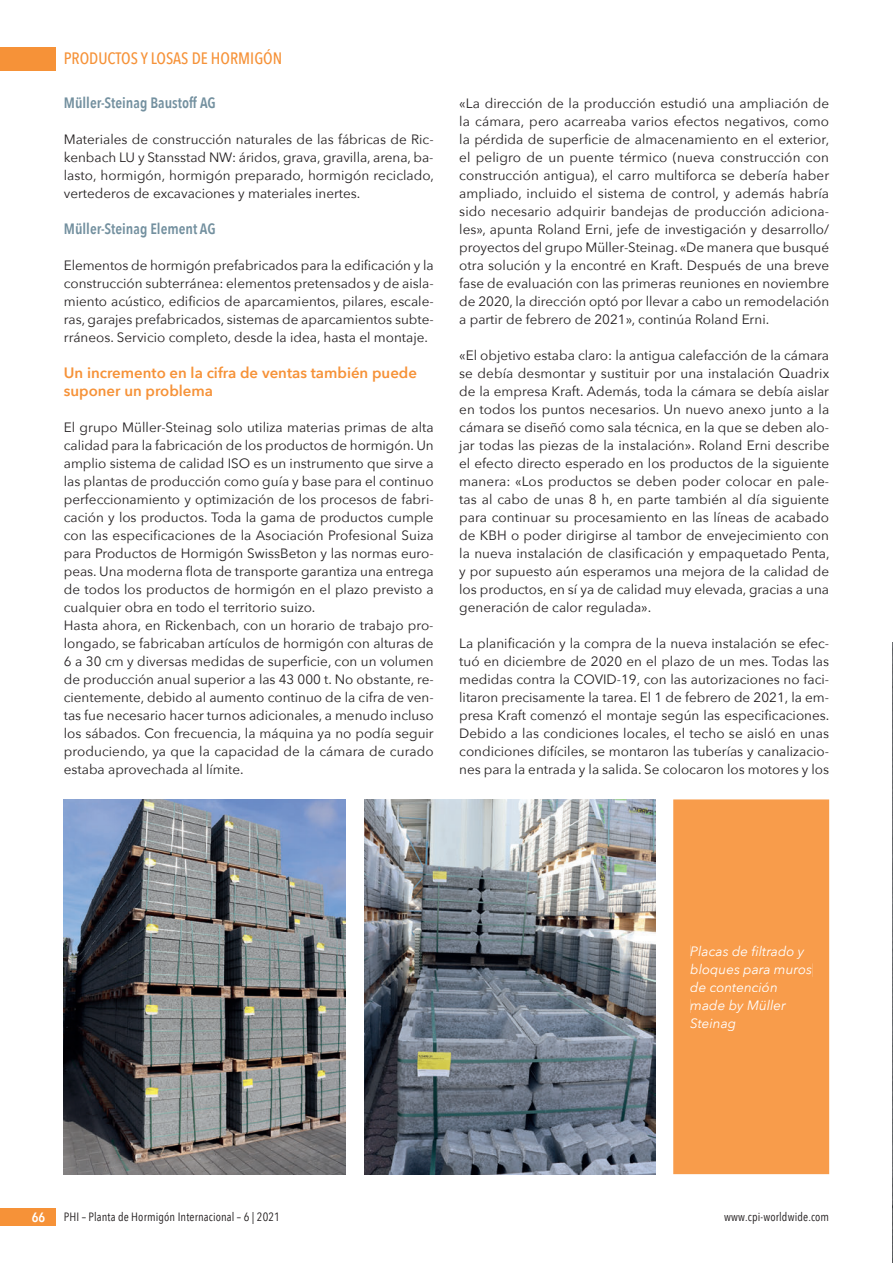
<style>
.page{position:relative;width:893px;height:1263px;background:#fff}
.page>*{position:absolute;margin:0;border:0;box-sizing:border-box;transform-origin:0 0}
.t1{font:500 16.5px "Avenir Next Condensed";color:#f69238}
.t2{font:600 15px/18px "Avenir Next";color:#f69238}
.t3{font:600 15px "Avenir Next Condensed";color:#73909f}
.t4{font:13.5px/18px "Avenir Next";color:#231f20;text-align:justify}
.t5{font:italic 13.5px/18px "Avenir Next";color:#fff}
.t6{font:600 13.5px "Avenir Next Condensed";color:#fff}
.t7{font:12px "Avenir Next Condensed";letter-spacing:.01em;color:#231f20}
</style>
<div class="page">
<div style="left:0;top:47px;width:55px;height:23px;background:#f69238"></div>
<div style="left:0;top:1208px;width:55px;height:18px;background:#f69238"></div>
<img style="left:64px;top:799px;width:282px;height:375px">
<img style="left:365px;top:799px;width:290px;height:375px">
<svg style="left:673px;top:799px;width:156px;height:375px;background:#f89e4e"></svg>
<div style="left:691px;top:945px;width:114px;height:14px;background:#f89c4b"></div>
<div style="left:691px;top:963px;width:121px;height:14px;background:#f89c4b"></div>
<div style="left:691px;top:981px;width:87px;height:11px;background:#f89c4b"></div>
<div style="left:691px;top:999px;width:95px;height:14px;background:#f89c4b"></div>
<div style="left:690px;top:1018px;width:46px;height:13px;background:#f89c4b"></div>
<img style="left:892px;top:643px;width:1px;height:619px">
<p class="t1" style="left:64px;top:49px;width:220px">PRODUCTOS Y LOSAS DE HORMIGÓN</p>
<p class="t3" style="left:64px;top:90px;width:153px">Müller-Steinag Baustoff AG</p>
<p class="t4" style="left:64px;top:130px;width:372px">Materiales de construcción naturales de las fábricas de Ric&shy;kenbach LU y Stansstad NW: áridos, grava, gravilla, arena, ba&shy;lasto, hormigón, hormigón preparado, hormigón reciclado, vertederos de excavaciones y materiales inertes.</p>
<p class="t3" style="left:64px;top:216px;width:153px">Müller-Steinag Element AG</p>
<p class="t4" style="left:64px;top:256px;width:371px">Elementos de hormigón prefabricados para la edificación y la construcción subterránea: elementos pretensados y de aisla&shy;miento acústico, edificios de aparcamientos, pilares, escale&shy;ras, garajes prefabricados, sistemas de aparcamientos subte&shy;rráneos. Servicio completo, desde la idea, hasta el montaje.</p>
<p class="t2" style="left:64px;top:363px;width:355px">Un incremento en la cifra de ventas también puede suponer un problema</p>
<p class="t4" style="left:64px;top:418px;width:372px;text-align:left">El grupo Müller-Steinag solo utiliza materias primas de alta calidad para la fabricación de los productos de hormigón. Un amplio sistema de calidad ISO es un instrumento que sirve a las plantas de producción como guía y base para el continuo perfeccionamiento y optimización de los procesos de fabri&shy;cación y los productos. Toda la gama de productos cumple con las especificaciones de la Asociación Profesional Suiza para Productos de Hormigón SwissBeton y las normas euro&shy;peas. Una moderna flota de transporte garantiza una entrega de todos los productos de hormigón en el plazo previsto a cualquier obra en todo el territorio suizo.<br>Hasta ahora, en Rickenbach, con un horario de trabajo pro&shy;longado, se fabricaban artículos de hormigón con alturas de 6 a 30 cm y diversas medidas de superficie, con un volumen de producción anual superior a las 43 000 t. No obstante, re&shy;cientemente, debido al aumento continuo de la cifra de ven&shy;tas fue necesario hacer turnos adicionales, a menudo incluso los sábados. Con frecuencia, la máquina ya no podía seguir produciendo, ya que la capacidad de la cámara de curado estaba aprovechada al límite.</p>
<p class="t4" style="left:459px;top:94px;width:372px">«La dirección de la producción estudió una ampliación de la cámara, pero acarreaba varios efectos negativos, como la pérdida de superficie de almacenamiento en el exterior, el peligro de un puente térmico (nueva construcción con construcción antigua), el carro multiforca se debería haber ampliado, incluido el sistema de control, y además habría sido necesario adquirir bandejas de producción adiciona&shy;les», apunta Roland Erni, jefe de investigación y desarrollo/ proyectos del grupo Müller-Steinag. «De manera que busqué otra solución y la encontré en Kraft. Después de una breve fase de evaluación con las primeras reuniones en noviembre de 2020, la dirección optó por llevar a cabo un remodelación a partir de febrero de 2021», continúa Roland Erni.</p>
<p class="t4" style="left:459px;top:346px;width:372px">«El objetivo estaba claro: la antigua calefacción de la cámara se debía desmontar y sustituir por una instalación Quadrix de la empresa Kraft. Además, toda la cámara se debía aislar en todos los puntos necesarios. Un nuevo anexo junto a la cámara se diseñó como sala técnica, en la que se deben alo&shy;jar todas las piezas de la instalación». Roland Erni describe el efecto directo esperado en los productos de la siguiente manera: «Los productos se deben poder colocar en pale&shy;tas al cabo de unas 8 h, en parte también al día siguiente para continuar su procesamiento en las líneas de acabado de KBH o poder dirigirse al tambor de envejecimiento con la nueva instalación de clasificación y empaquetado Penta, y por supuesto aún esperamos una mejora de la calidad de los productos, en sí ya de calidad muy elevada, gracias a una generación de calor regulada».</p>
<p class="t4" style="left:459px;top:634px;width:372px">La planificación y la compra de la nueva instalación se efec&shy;tuó en diciembre de 2020 en el plazo de un mes. Todas las medidas contra la COVID-19, con las autorizaciones no faci&shy;litaron precisamente la tarea. El 1 de febrero de 2021, la em&shy;presa Kraft comenzó el montaje según las especificaciones.<br>Debido a las condiciones locales, el techo se aisló en unas condiciones difíciles, se montaron las tuberías y canalizacio&shy;nes para la entrada y la salida. Se colocaron los motores y los</p>
<p class="t5" style="left:690px;top:941px;width:123px">Placas de filtrado y bloques para muros de contención made by Müller<br>Steinag</p>
<p class="t6" style="left:32px;top:1206px;width:15px">66</p>
<p class="t7" style="left:64px;top:1207px;width:218px">PHI – Planta de Hormigón Internacional – 6 | 2021</p>
<p class="t7" style="left:724px;top:1207px;width:107px">www.cpi-worldwide.com</p>
</div>
